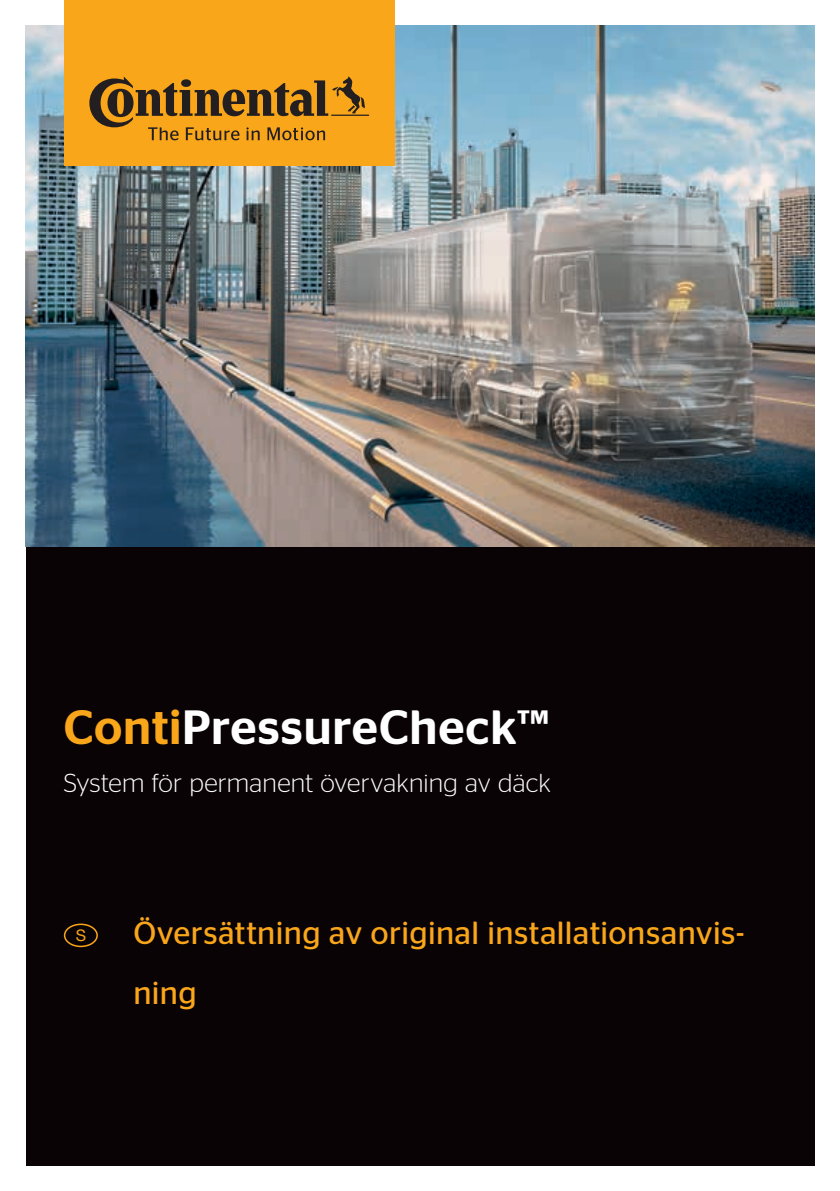
<style>
.page{position:relative;width:840px;height:1191px;background:#fff}
.page>*{position:absolute;margin:0;border:0;box-sizing:border-box;transform-origin:0 0}
.t1{font:500 48px "Continental Stag Sans";letter-spacing:.015em;color:#fff}
.t2{font:32px/60px "Continental Stag Sans";letter-spacing:.015em;color:#faa61a}
.t3{font:300 26px "Continental Stag Sans";letter-spacing:.005em;color:#fff}
.t4{font:16px "Helvetica Neue";color:#faa61a}
.s1{color:#faa61a}
</style>
<div class="page">
<div style="left:26px;top:369px;width:788px;height:796px;background:#090305"></div>
<img style="left:26px;top:26px;width:788px;height:520px">
<div style="left:64px;top:923px;width:34px;height:24px;border:2px solid #faa61a;border-radius:50%"></div>
<div style="left:64px;top:0;width:330px;height:166px;background:#faa61a"></div>
<svg style="left:89px;top:77px;width:280px;height:63px"></svg>
<h1 class="t1" style="left:64px;top:700px;width:486px"><span class="s1">Conti</span>PressureCheck™</h1>
<p class="t3" style="left:64px;top:769px;width:488px">System för permanent övervakning av däck</p>
<p class="t4" style="left:76px;top:925px;width:12px">S</p>
<p class="t2" style="left:133px;top:903px;width:612px">Översättning av original installationsanvis&shy;ning</p>
</div>
